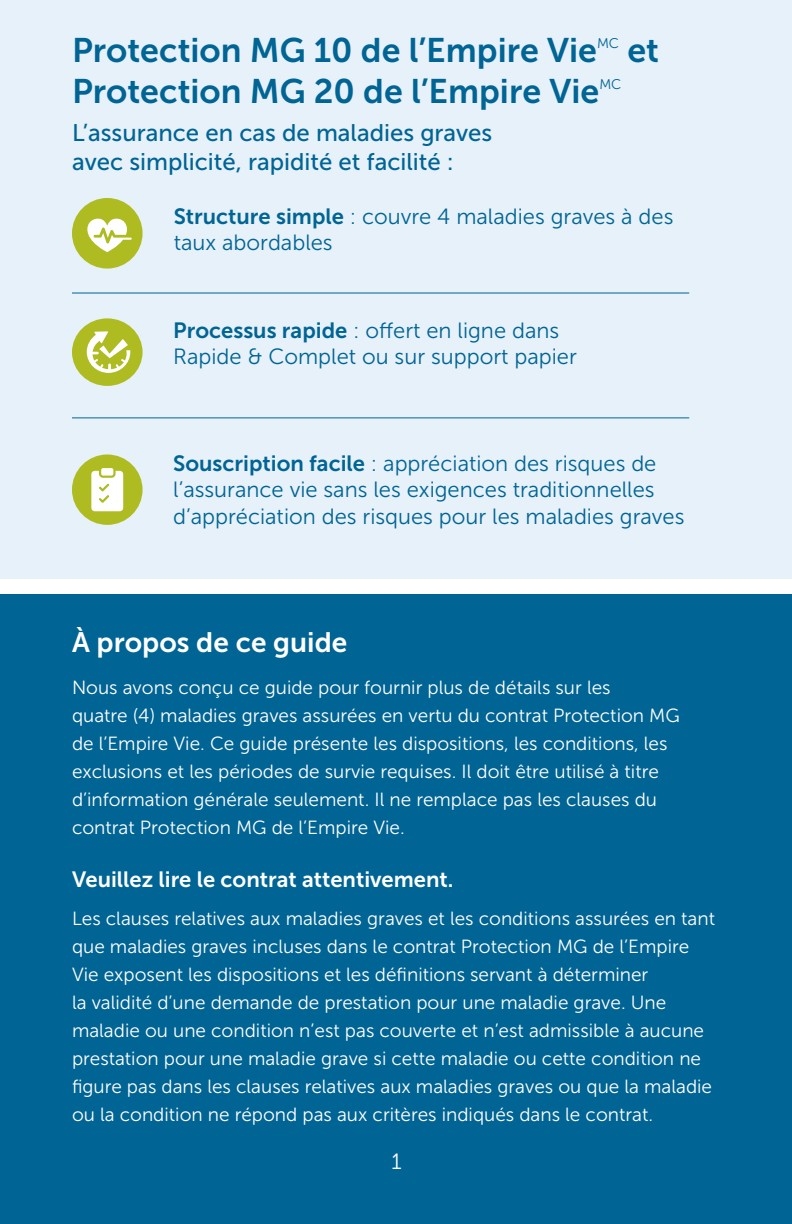
<style>
.page{position:relative;width:792px;height:1224px;background:#fff}
.page>*{position:absolute;margin:0;border:0;box-sizing:border-box;transform-origin:0 0}
.t1{font:34px "Museo Sans 700";color:#006494}
.EL_Heading_5_-_14_pt{font:28px "Museo Sans 700";color:#fff}
.t2{font:24px/28.8px "Museo Sans 500";color:#006494}
.t3{font:22px/26.4px "Museo Sans 300";color:#006494}
.EL_Heading_7_-_11_pt{font:22px "Museo Sans 700";color:#fff}
.t4{font:22px "Museo Sans 300";color:#fff}
.EL_Body_Text_-_10_pt{font:19px/28px "Museo Sans 300";color:#fff}
.t5{font:14px "Museo Sans 300";color:#006494}
.s1{font-family:"Museo Sans 700"}
</style>
<div class="page">
<div style="left:0;top:594px;width:792px;height:630px;background:#006494"></div>
<div style="left:0;top:0;width:792px;height:579px;background:#e6f1f9"></div>
<hr style="left:72px;top:293px;width:617px;height:1px;background:#006494">
<hr style="left:72px;top:417px;width:617px;height:1px;background:#006494">
<div style="left:72px;top:318px;width:71px;height:68px;background:#aebc21;border-radius:50%"></div>
<svg style="left:87px;top:331px;width:43px;height:42px"></svg>
<div style="left:72px;top:454px;width:71px;height:71px;background:#aebc21;border-radius:50%"></div>
<div style="left:101px;top:468px;width:12px;height:8px;background:#fff;border-radius:2px"></div>
<svg style="left:91px;top:471px;width:32px;height:40px"></svg>
<div style="left:72px;top:198px;width:71px;height:71px;background:#aebc21;border-radius:50%"></div>
<svg style="left:87px;top:218px;width:45px;height:34px"></svg>
<h1 class="t1" style="left:72px;top:31px;width:527px">Protection MG 10 de l’Empire Vie</h1>
<p class="t5" style="left:597px;top:35px;width:24px">MC</p>
<h1 class="t1" style="left:627px;top:31px;width:33px">et</h1>
<h1 class="t1" style="left:72px;top:72px;width:529px">Protection MG 20 de l’Empire Vie</h1>
<p class="t5" style="left:599px;top:76px;width:24px">MC</p>
<p class="t2" style="left:72px;top:119px;width:422px">L’assurance en cas de maladies graves avec simplicité, rapidité et facilité :</p>
<p class="t3" style="left:174px;top:203px;width:501px"><span class="s1">Structure simple</span> : couvre 4 maladies graves à des taux abordables</p>
<p class="t3" style="left:173px;top:317px;width:405px"><span class="s1">Processus rapide</span> : offert en ligne dans<br>Rapide &amp; Complet ou sur support papier</p>
<p class="t3" style="left:173px;top:450px;width:513px"><span class="s1">Souscription facile</span> : appréciation des risques de l’assurance vie sans les exigences traditionnelles d’appréciation des risques pour les maladies graves</p>
<h3 class="EL_Heading_5_-_14_pt" style="left:72px;top:627px;width:277px">À propos de ce guide</h3>
<p class="EL_Body_Text_-_10_pt" style="left:72px;top:673px;width:609px">Nous avons conçu ce guide pour fournir plus de détails sur les<br>quatre (4) maladies graves assurées en vertu du contrat Protection MG de l’Empire Vie. Ce guide présente les dispositions, les conditions, les exclusions et les périodes de survie requises. Il doit être utilisé à titre d’information générale seulement. Il ne remplace pas les clauses du contrat Protection MG de l’Empire Vie.</p>
<h4 class="EL_Heading_7_-_11_pt" style="left:72px;top:867px;width:383px">Veuillez lire le contrat attentivement.</h4>
<p class="EL_Body_Text_-_10_pt" style="left:72px;top:905px;width:645px">Les clauses relatives aux maladies graves et les conditions assurées en tant que maladies graves incluses dans le contrat Protection MG de l’Empire Vie exposent les dispositions et les définitions servant à déterminer<br>la validité d’une demande de prestation pour une maladie grave. Une maladie ou une condition n’est pas couverte et n’est admissible à aucune prestation pour une maladie grave si cette maladie ou cette condition ne figure pas dans les clauses relatives aux maladies graves ou que la maladie ou la condition ne répond pas aux critères indiqués dans le contrat.</p>
<p class="t4" style="left:392px;top:1149px;width:12px">1</p>
</div>
